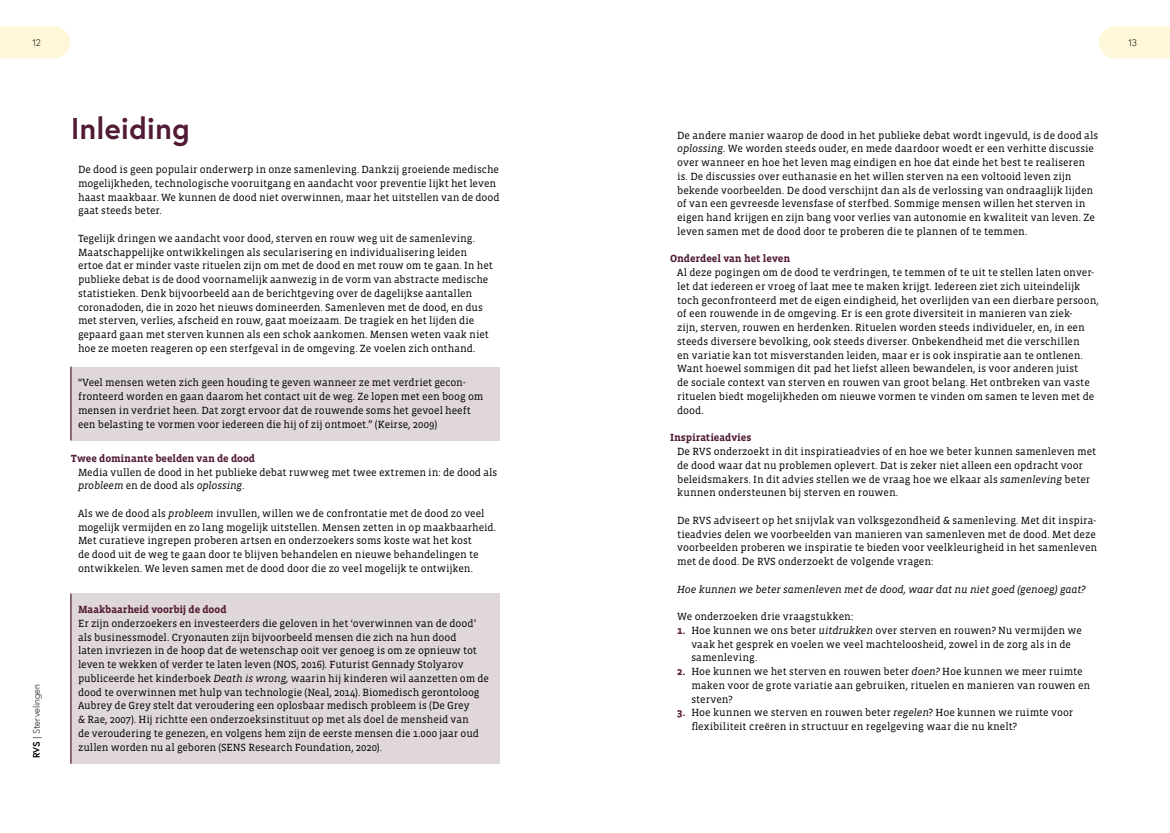
<style>
.page{position:relative;width:1170px;height:833px;background:#fff}
.page>*{position:absolute;margin:0;border:0;box-sizing:border-box;transform-origin:0 0}
.t1{font:700 30px "Europa";letter-spacing:.005em;color:#511b35}
.t2{font:10.62px/13.8px "Vista Slab OTCE";color:#000}
.t3{font:700 10.62px "Vista Slab OTCE";color:#511b35}
.t4{font:italic 10.62px "Vista Slab OTCE";letter-spacing:-.01em;color:#000}
.t5{font:300 9.5px "Europa";color:#000}
.t6{font:300 9.38px "Europa";color:#000}
.s1{font-weight:700;font-size:9.5px}
.s2{font-style:italic}
.s3{font-weight:700;color:#511b35}
</style>
<div class="page">
<svg style="left:0;top:26px;width:70px;height:32px;background:#fff7db"></svg>
<svg style="left:1099px;top:26px;width:70px;height:32px;background:#fff7dc"></svg>
<div style="left:71px;top:366px;width:429px;height:74px;background:#e0d7d9"></div>
<hr style="left:70px;top:366px;width:1px;height:74px;background:#511b35">
<div style="left:71px;top:593px;width:429px;height:170px;background:#e0d7d9"></div>
<hr style="left:70px;top:593px;width:1px;height:170px;background:#511b35">
<p class="t5" style="left:32px;top:37px;width:10px">12</p>
<p class="t5" style="left:1128px;top:37px;width:10px">13</p>
<p class="t6" style="left:31px;top:758px;width:76px;rotate:-90deg"><span class="s1">RVS</span> | Stervelingen</p>
<h1 class="t1" style="left:71px;top:108px;width:120px">Inleiding</h1>
<p class="t2" style="left:78px;top:162px;width:423px">De dood is geen populair onderwerp in onze samenleving. Dankzij groeiende medische mogelijkheden, technologische vooruitgang en aandacht voor preventie lijkt het leven haast maakbaar. We kunnen de dood niet overwinnen, maar het uitstellen van de dood gaat steeds beter.</p>
<p class="t2" style="left:78px;top:231px;width:416px">Tegelijk dringen we aandacht voor dood, sterven en rouw weg uit de samenleving.<br>Maatschappelijke ontwikkelingen als secularisering en individualisering leiden ertoe dat er minder vaste rituelen zijn om met de dood en met rouw om te gaan. In het publieke debat is de dood voornamelijk aanwezig in de vorm van abstracte medische statistieken. Denk bijvoorbeeld aan de berichtgeving over de dagelijkse aantallen coronadoden, die in 2020 het nieuws domineerden. Samenleven met de dood, en dus met sterven, verlies, afscheid en rouw, gaat moeizaam. De tragiek en het lijden die gepaard gaan met sterven kunnen als een schok aankomen. Mensen weten vaak niet hoe ze moeten reageren op een sterfgeval in de omgeving. Ze voelen zich onthand.</p>
<p class="t2" style="left:78px;top:376px;width:407px">“Veel mensen weten zich geen houding te geven wanneer ze met verdriet gecon&shy;fronteerd worden en gaan daarom het contact uit de weg. Ze lopen met een boog om mensen in verdriet heen. Dat zorgt ervoor dat de rouwende soms het gevoel heeft een belasting te vormen voor iedereen die hij of zij ontmoet.” (Keirse, 2009)</p>
<p class="t3" style="left:71px;top:452px;width:186px">Twee dominante beelden van de dood</p>
<p class="t2" style="left:78px;top:465px;width:421px">Media vullen de dood in het publieke debat ruwweg met twee extremen in: de dood als <span class="s2">probleem</span> en de dood als <span class="s2">oplossing</span>.</p>
<p class="t2" style="left:78px;top:506px;width:419px">Als we de dood als <span class="s2">probleem</span> invullen, willen we de confrontatie met de dood zo veel mogelijk vermijden en zo lang mogelijk uitstellen. Mensen zetten in op maakbaarheid.<br>Met curatieve ingrepen proberen artsen en onderzoekers soms koste wat het kost<br>de dood uit de weg te gaan door te blijven behandelen en nieuwe behandelingen te ontwikkelen. We leven samen met de dood door die zo veel mogelijk te ontwijken.</p>
<p class="t3" style="left:78px;top:603px;width:150px">Maakbaarheid voorbij de dood</p>
<p class="t2" style="left:78px;top:616px;width:412px">Er zijn onderzoekers en investeerders die geloven in het ‘overwinnen van de dood’ als businessmodel. Cryonauten zijn bijvoorbeeld mensen die zich na hun dood<br>laten invriezen in de hoop dat de wetenschap ooit ver genoeg is om ze opnieuw tot leven te wekken of verder te laten leven (NOS, 2016). Futurist Gennady Stolyarov publiceerde het kinderboek <span class="s2">Death is wrong,</span> waarin hij kinderen wil aanzetten om de dood te overwinnen met hulp van technologie (Neal, 2014). Biomedisch gerontoloog Aubrey de Grey stelt dat veroudering een oplosbaar medisch probleem is (De Grey<br>&amp; Rae, 2007). Hij richtte een onderzoeksinstituut op met als doel de mensheid van<br>de veroudering te genezen, en volgens hem zijn de eerste mensen die 1.000 jaar oud zullen worden nu al geboren (SENS Research Foundation, 2020).</p>
<p class="t2" style="left:677px;top:128px;width:422px">De andere manier waarop de dood in het publieke debat wordt ingevuld, is de dood als <span class="s2">oplossing.</span> We worden steeds ouder, en mede daardoor woedt er een verhitte discussie over wanneer en hoe het leven mag eindigen en hoe dat einde het best te realiseren is. De discussies over euthanasie en het willen sterven na een voltooid leven zijn bekende voorbeelden. De dood verschijnt dan als de verlossing van ondraaglijk lijden of van een gevreesde levensfase of sterfbed. Sommige mensen willen het sterven in eigen hand krijgen en zijn bang voor verlies van autonomie en kwaliteit van leven. Ze leven samen met de dood door te proberen die te plannen of te temmen.</p>
<p class="t3" style="left:670px;top:253px;width:122px">Onderdeel van het leven</p>
<p class="t2" style="left:677px;top:266px;width:423px">Al deze pogingen om de dood te verdringen, te temmen of te uit te stellen laten onver&shy;let dat iedereen er vroeg of laat mee te maken krijgt. Iedereen ziet zich uiteindelijk toch geconfronteerd met de eigen eindigheid, het overlijden van een dierbare persoon, of een rouwende in de omgeving. Er is een grote diversiteit in manieren van ziek-<br>zijn, sterven, rouwen en herdenken. Rituelen worden steeds individueler, en, in een steeds diversere bevolking, ook steeds diverser. Onbekendheid met die verschillen<br>en variatie kan tot misverstanden leiden, maar er is ook inspiratie aan te ontlenen.<br>Want hoewel sommigen dit pad het liefst alleen bewandelen, is voor anderen juist<br>de sociale context van sterven en rouwen van groot belang. Het ontbreken van vaste rituelen biedt mogelijkheden om nieuwe vormen te vinden om samen te leven met de dood.</p>
<p class="t3" style="left:670px;top:431px;width:83px">Inspiratieadvies</p>
<p class="t2" style="left:677px;top:444px;width:420px">De RVS onderzoekt in dit inspiratieadvies of en hoe we beter kunnen samenleven met de dood waar dat nu problemen oplevert. Dat is zeker niet alleen een opdracht voor beleidsmakers. In dit advies stellen we de vraag hoe we elkaar als <span class="s2">samenleving</span> beter kunnen ondersteunen bij sterven en rouwen.</p>
<p class="t2" style="left:677px;top:513px;width:421px">De RVS adviseert op het snijvlak van volksgezondheid &amp; samenleving. Met dit inspira&shy;tieadvies delen we voorbeelden van manieren van samenleven met de dood. Met deze voorbeelden proberen we inspiratie te bieden voor veelkleurigheid in het samenleven met de dood. De RVS onderzoekt de volgende vragen:</p>
<p class="t4" style="left:677px;top:583px;width:410px">Hoe kunnen we beter samenleven met de dood, waar dat nu niet goed (genoeg) gaat?</p>
<p class="t2" style="left:677px;top:609px;width:178px">We onderzoeken drie vraagstukken:</p>
<p class="t2" style="left:691px;top:623px;width:392px;text-indent:-14px"><span class="s3">1.</span> Hoe kunnen we ons beter <span class="s2">uitdrukken</span> over sterven en rouwen? Nu vermijden we vaak het gesprek en voelen we veel machteloosheid, zowel in de zorg als in de samenleving.</p>
<p class="t2" style="left:691px;top:664px;width:400px;text-indent:-14px"><span class="s3">2.</span> Hoe kunnen we het sterven en rouwen beter <span class="s2">doen?</span> Hoe kunnen we meer ruimte maken voor de grote variatie aan gebruiken, rituelen en manieren van rouwen en sterven?</p>
<p class="t2" style="left:691px;top:706px;width:383px;text-indent:-14px"><span class="s3">3.</span> Hoe kunnen we sterven en rouwen beter <span class="s2">regelen</span>? Hoe kunnen we ruimte voor flexibiliteit creëren in structuur en regelgeving waar die nu knelt?</p>
</div>
